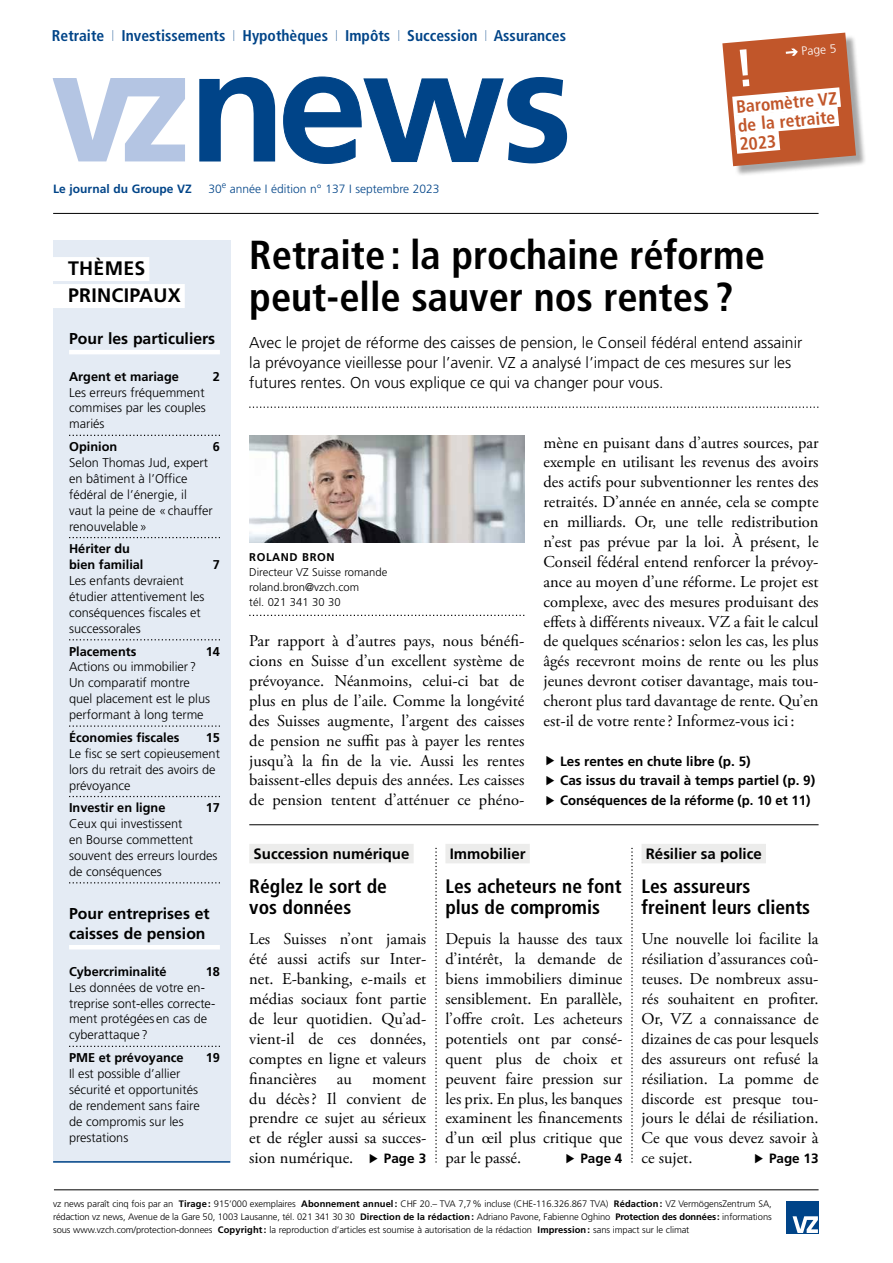
<style>
.page{position:relative;width:893px;height:1263px;background:#fff}
.page>*{position:absolute;margin:0;border:0;box-sizing:border-box;transform-origin:0 0}
.t1{font:700 condensed 40.5px/42px "Frutiger LT Std";color:#000}
.t2{font:700 condensed 19.5px/21.8px "Frutiger LT Std";color:#000}
.t3{font:700 19.5px/27px "Frutiger LT Pro";letter-spacing:.015em;color:#000}
.t4{font:700 condensed 17.7px/18.9px "Frutiger LT Std";color:#c1562a}
.t5{font:16.5px/20px "Adobe Garamond Pro";color:#000;text-align:justify}
.t6{font:300 15.75px/20px "Frutiger LT Pro";color:#000}
.t7{font:700 15.75px/19.5px "Frutiger LT Pro";color:#000}
.t8{font:700 condensed 15.6px "Frutiger LT Std";color:#048}
.t9{font:700 15px "Frutiger LT Pro";color:#000}
.t10{font:700 13.5px/19.8px "Frutiger LT Pro";color:#000}
.t11{font:300 12.75px/15.9px "Frutiger LT Pro";color:#000}
.t12{font:700 12.75px/15.9px "Frutiger LT Pro";color:#000}
.t13{font:300 12px "Frutiger LT Pro";color:#048}
.t14{font:700 12px "Frutiger LT Pro";color:#048}
.t15{font:300 12px "Frutiger LT Pro";color:#fff}
.t16{font:300 11.25px/15px "Frutiger LT Pro";color:#000}
.t17{font:700 11.25px "Frutiger LT Pro";letter-spacing:.05em;color:#000}
.t18{font:300 9.3px/12.8px "Frutiger LT Pro";letter-spacing:-.01em;color:#000;text-align:justify}
.s1{font-weight:700}
</style>
<div class="page">
<div style="left:786px;top:1201px;width:33px;height:32px;background:#048"></div>
<svg style="left:792px;top:1216px;width:26px;height:17px"></svg>
<svg style="left:53px;top:78px;width:132px;height:83px"></svg>
<svg style="left:199px;top:77px;width:76px;height:84px"></svg>
<svg style="left:283px;top:76px;width:284px;height:88px"></svg>
<div style="left:724px;top:34px;width:142px;height:142px;background:#000;opacity:.35"></div>
<hr style="left:54px;top:1189px;width:765px;height:1px;background:#000">
<hr style="left:53px;top:213px;width:766px;height:1px;background:#000">
<hr style="left:249px;top:824px;width:570px;height:1px;background:#000">
<svg style="left:435px;top:848px;width:2px;height:315px"></svg>
<svg style="left:631px;top:848px;width:2px;height:315px"></svg>
<div style="left:53px;top:240px;width:177px;height:922px;background:#e4ebf4"></div>
<hr style="left:53px;top:1161px;width:177px;height:1px;background:#048">
<div style="left:445px;top:844px;width:85px;height:19px;background:#ececeb"></div>
<div style="left:642px;top:844px;width:124px;height:19px;background:#ececeb"></div>
<div style="left:249px;top:844px;width:165px;height:19px;background:#ececeb"></div>
<hr style="left:69px;top:350px;width:151px;height:4px;background:#fff">
<svg style="left:69px;top:435px;width:151px;height:1px"></svg>
<svg style="left:69px;top:537px;width:151px;height:1px"></svg>
<svg style="left:69px;top:639px;width:151px;height:1px"></svg>
<svg style="left:69px;top:725px;width:151px;height:2px"></svg>
<svg style="left:69px;top:796px;width:151px;height:1px"></svg>
<svg style="left:69px;top:882px;width:151px;height:1px"></svg>
<hr style="left:69px;top:945px;width:151px;height:4px;background:#fff">
<svg style="left:69px;top:1046px;width:151px;height:1px"></svg>
<svg style="left:249px;top:407px;width:570px;height:1px"></svg>
<div style="left:51px;top:257px;width:98px;height:24px;background:#fff"></div>
<div style="left:51px;top:284px;width:134px;height:24px;background:#fff"></div>
<img style="left:249px;top:436px;width:275px;height:107px">
<svg style="left:249px;top:615px;width:275px;height:1px"></svg>
<svg style="left:722px;top:33px;width:139px;height:133px"></svg>
<p class="t8" style="left:52px;top:27px;width:516px">Retraite I Investissements I Hypothèques I Impôts I Succession I Assurances</p>
<p class="t14" style="left:53px;top:182px;width:140px">Le journal du Groupe VZ</p>
<p class="t13" style="left:208px;top:182px;width:233px">30<sup>e</sup> année I édition n° 137 I septembre 2023</p>
<p class="t15" style="left:801px;top:44px;width:37px;rotate:-5deg">Page 5</p>
<p class="t4" style="left:735px;top:97px;width:103px;rotate:-5deg">Baromètre VZ de la retraite<br>2023</p>
<p class="t3" style="left:68px;top:255px;width:114px">THÈMES<br>PRINCIPAUX</p>
<p class="t7" style="left:69px;top:328px;width:148px">Pour les particuliers</p>
<p class="t12" style="left:69px;top:368px;width:111px">Argent et mariage</p>
<p class="t12" style="left:213px;top:368px;width:9px">2</p>
<p class="t11" style="left:69px;top:384px;width:138px;text-align:justify">Les erreurs fréquemment commises par les couples mariés</p>
<p class="t12" style="left:69px;top:439px;width:50px">Opinion</p>
<p class="t12" style="left:213px;top:439px;width:9px">6</p>
<p class="t11" style="left:69px;top:455px;width:145px">Selon Thomas Jud, expert en bâtiment à l’Office fédéral de l’énergie, il vaut la peine de «chauffer renouvelable»</p>
<p class="t12" style="left:69px;top:541px;width:76px">Hériter du bien familial</p>
<p class="t12" style="left:213px;top:557px;width:9px">7</p>
<p class="t11" style="left:69px;top:573px;width:137px">Les enfants devraient étudier attentivement les conséquences fiscales et successorales</p>
<p class="t12" style="left:69px;top:643px;width:69px">Placements</p>
<p class="t12" style="left:206px;top:643px;width:16px">14</p>
<p class="t11" style="left:69px;top:659px;width:142px">Actions ou immobilier?<br>Un comparatif montre quel placement est le plus performant à long terme</p>
<p class="t12" style="left:69px;top:729px;width:112px">Économies fiscales</p>
<p class="t12" style="left:206px;top:729px;width:16px">15</p>
<p class="t11" style="left:69px;top:745px;width:152px">Le fisc se sert copieusement lors du retrait des avoirs de prévoyance</p>
<p class="t12" style="left:69px;top:800px;width:98px">Investir en ligne</p>
<p class="t12" style="left:206px;top:800px;width:16px">17</p>
<p class="t11" style="left:69px;top:816px;width:150px">Ceux qui investissent<br>en Bourse commettent souvent des erreurs lourdes de conséquences</p>
<p class="t7" style="left:69px;top:904px;width:142px">Pour entreprises et caisses de pension</p>
<p class="t12" style="left:69px;top:963px;width:99px">Cybercriminalité</p>
<p class="t12" style="left:206px;top:963px;width:16px">18</p>
<p class="t11" style="left:69px;top:979px;width:148px">Les données de votre en&shy;treprise sont-elles correcte&shy;ment protégéesen cas de cyberattaque?</p>
<p class="t12" style="left:69px;top:1050px;width:116px">PME et prévoyance</p>
<p class="t12" style="left:206px;top:1050px;width:16px">19</p>
<p class="t11" style="left:69px;top:1066px;width:132px">Il est possible d’allier sécurité et opportunités de rendement sans faire de compromis sur les prestations</p>
<h1 class="t1" style="left:249px;top:234px;width:517px">Retraite : la prochaine réforme peut-elle sauver nos rentes ?</h1>
<p class="t6" style="left:249px;top:333px;width:555px">Avec le projet de réforme des caisses de pension, le Conseil fédéral entend assainir la prévoyance vieillesse pour l’avenir. VZ a analysé l’impact de ces mesures sur les futures rentes. On vous explique ce qui va changer pour vous.</p>
<p class="t17" style="left:249px;top:551px;width:87px">ROLAND BRON</p>
<p class="t16" style="left:249px;top:565px;width:140px">Directeur VZ Suisse romande roland.bron@vzch.com<br>tél. 021 341 30 30</p>
<p class="t5" style="left:249px;top:632px;width:277px">Par rapport à d’autres pays, nous bénéfi&shy;cions en Suisse d’un excellent système de prévoyance. Néanmoins, celui-ci bat de plus en plus de l’aile. Comme la longévité des Suisses augmente, l’argent des caisses de pension ne suffit pas à payer les rentes jusqu’à la fin de la vie. Aussi les rentes baissent-elles depuis des années. Les caisses de pension tentent d’atténuer ce phéno-</p>
<p class="t5" style="left:543px;top:433px;width:277px">mène en puisant dans d’autres sources, par exemple en utilisant les revenus des avoirs des actifs pour subventionner les rentes des retraités. D’année en année, cela se compte en milliards. Or, une telle redistribution n’est pas prévue par la loi. À présent, le Conseil fédéral entend renforcer la prévoy&shy;ance au moyen d’une réforme. Le projet est complexe, avec des mesures produisant des effets à différents niveaux. VZ a fait le calcul de quelques scénarios: selon les cas, les plus âgés recevront moins de rente ou les plus jeunes devront cotiser davantage, mais tou&shy;cheront plus tard davantage de rente. Qu’en est-il de votre rente? Informez-vous ici:</p>
<p class="t10" style="left:560px;top:751px;width:257px">Les rentes en chute libre (p. 5)<br>Cas issus du travail à temps partiel (p. 9)<br>Conséquences de la réforme (p. 10 et 11)</p>
<p class="t9" style="left:254px;top:845px;width:157px">Succession numérique</p>
<p class="t2" style="left:249px;top:875px;width:139px">Réglez le sort de vos données</p>
<p class="t5" style="left:249px;top:930px;width:179px">Les Suisses n’ont jamais été aussi actifs sur Inter&shy;net. E-banking, e-mails et médias sociaux font partie de leur quotidien. Qu’ad&shy;vient-il de ces données, comptes en ligne et valeurs financières au moment du décès? Il convient de prendre ce sujet au sérieux et de régler aussi sa succes&shy;sion numérique.</p>
<p class="t10" style="left:384px;top:1148px;width:44px">Page 3</p>
<p class="t9" style="left:450px;top:845px;width:77px">Immobilier</p>
<p class="t2" style="left:445px;top:875px;width:178px">Les acheteurs ne font plus de compromis</p>
<p class="t5" style="left:445px;top:930px;width:179px">Depuis la hausse des taux d’intérêt, la demande de biens immobiliers diminue sensiblement. En parallèle, l’offre croît. Les acheteurs potentiels ont par consé&shy;quent plus de choix et peuvent faire pression sur les prix. En plus, les banques examinent les financements d’un œil plus critique que par le passé.</p>
<p class="t10" style="left:580px;top:1148px;width:44px">Page 4</p>
<p class="t9" style="left:646px;top:845px;width:117px">Résilier sa police</p>
<p class="t2" style="left:642px;top:875px;width:170px">Les assureurs freinent leurs clients</p>
<p class="t5" style="left:642px;top:930px;width:179px">Une nouvelle loi facilite la résiliation d’assurances coû&shy;teuses. De nombreux assu&shy;rés souhaitent en profiter.<br>Or, VZ a connaissance de dizaines de cas pour lesquels des assureurs ont refusé la résiliation. La pomme de discorde est presque tou&shy;jours le délai de résiliation.<br>Ce que vous devez savoir à ce sujet.</p>
<p class="t10" style="left:769px;top:1148px;width:51px">Page 13</p>
<p class="t18" style="left:53px;top:1198px;width:720px">vz news paraît cinq fois par an <span class="s1">Tirage :</span> 915‘000 exemplaires <span class="s1">Abonnement annuel :</span> CHF 20.– TVA 7,7% incluse (CHE-116.326.867 TVA) <span class="s1">Rédaction :</span> VZ VermögensZentrum SA, rédaction vz news, Avenue de la Gare 50, 1003 Lausanne, tél. 021 341 30 30 <span class="s1">Direction de la rédaction :</span> Adriano Pavone, Fabienne Oghino <span class="s1">Protection des données:</span> informations sous www.vzch.com/protection-donnees <span class="s1">Copyright:</span> la reproduction d’articles est soumise à autorisation de la rédaction <span class="s1">Impression:</span> sans impact sur le climat</p>
</div>
